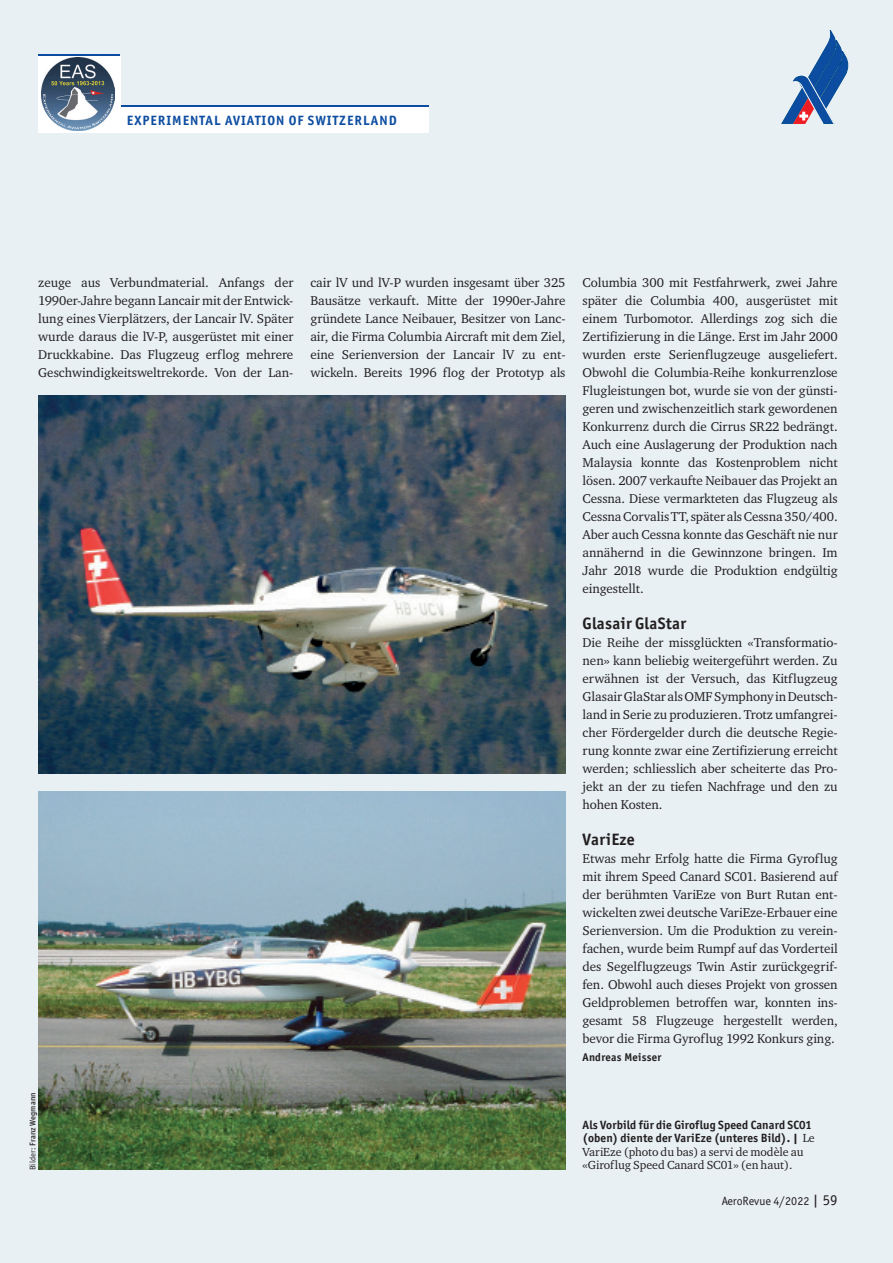
<style>
.page{position:relative;width:893px;height:1263px;background:#e8f0f4}
.page>*{position:absolute;margin:0;border:0;box-sizing:border-box;transform-origin:0 0}
.Untertitel_11_12_bo{font:700 16.5px "Officina San ITC";letter-spacing:.02em;color:#231f20}
.t1{font:700 13.5px "Officina San ITC";letter-spacing:.075em;color:#0d4da1}
.Body_oE{font:13.2px/18px "Charter ITC";letter-spacing:-.005em;color:#231f20;text-align:justify}
.Legende_8_9_bold{font:700 12px/13.5px "Officina San ITC";letter-spacing:.01em;color:#231f20}
.Legende_8_9_bold-2{font:12px "Charter ITC";letter-spacing:-.005em;color:#231f20}
.t2{font:12px "Officina San ITC";letter-spacing:.01em;color:#231f20}
.Body_oE-2{font:700 11.25px "Officina San ITC";letter-spacing:.02em;color:#231f20}
.t3{font:500 8.25px "Officina San ITC";letter-spacing:.01em;color:#231f20}
.s1{font-weight:400}
.s2{font-family:"Charter ITC";font-weight:400}
.s3{font-size:15px}
</style>
<div class="page">
<svg style="left:782px;top:30px;width:67px;height:94px"></svg>
<div style="left:38px;top:54px;width:82px;height:40px;background:#0d4da1"></div>
<div style="left:119px;top:105px;width:310px;height:15px;background:#0d4da1"></div>
<div style="left:38px;top:56px;width:82px;height:76px;background:#fff"></div>
<img style="left:41px;top:58px;width:73px;height:73px">
<div style="left:118px;top:107px;width:311px;height:25px;background:#fff"></div>
<img style="left:38px;top:791px;width:528px;height:378px">
<img style="left:38px;top:395px;width:528px;height:378px">
<p class="t1" style="left:127px;top:112px;width:271px">EXPERIMENTAL AVIATION OF SWITZERLAND</p>
<p class="Body_oE" style="left:38px;top:273px;width:257px">zeuge aus Verbundmaterial. Anfangs der 1990er-Jahre begann Lancair mit der Entwick&shy;lung eines Vierplätzers, der Lancair lV. Später wurde daraus die lV-P, ausgerüstet mit einer Druckkabine. Das Flugzeug erflog mehrere Geschwindigkeitsweltrekorde. Von der Lan-</p>
<p class="Body_oE" style="left:310px;top:273px;width:257px">cair lV und lV-P wurden insgesamt über 325<br>Bausätze verkauft. Mitte der 1990er-Jahre gründete Lance Neibauer, Besitzer von Lanc&shy;air, die Firma Columbia Aircraft mit dem Ziel, eine Serienversion der Lancair lV zu ent&shy;wickeln. Bereits 1996 flog der Prototyp als</p>
<p class="Body_oE" style="left:583px;top:273px;width:257px">Columbia 300 mit Festfahrwerk, zwei Jahre später die Columbia 400, ausgerüstet mit einem Turbomotor. Allerdings zog sich die Zertifizierung in die Länge. Erst im Jahr 2000 wurden erste Serienflugzeuge ausgeliefert.<br>Obwohl die Columbia-Reihe konkurrenzlose Flugleistungen bot, wurde sie von der günsti&shy;geren und zwischenzeitlich stark gewordenen Konkurrenz durch die Cirrus SR22 bedrängt.<br>Auch eine Auslagerung der Produktion nach Malaysia konnte das Kostenproblem nicht lösen. 2007 verkaufte Neibauer das Projekt an Cessna. Diese vermarkteten das Flugzeug als Cessna Corvalis TT, später als Cessna 350/400.<br>Aber auch Cessna konnte das Geschäft nie nur annähernd in die Gewinnzone bringen. Im Jahr 2018 wurde die Produktion endgültig eingestellt.</p>
<p class="Untertitel_11_12_bo" style="left:583px;top:613px;width:105px">Glasair GlaStar</p>
<p class="Body_oE" style="left:583px;top:633px;width:257px">Die Reihe der missglückten «Transformatio&shy;nen» kann beliebig weitergeführt werden. Zu erwähnen ist der Versuch, das Kitflugzeug Glasair GlaStar als OMF Symphony in Deutsch&shy;land in Serie zu produzieren. Trotz umfangrei&shy;cher Fördergelder durch die deutsche Regie&shy;rung konnte zwar eine Zertifizierung erreicht werden; schliesslich aber scheiterte das Pro&shy;jekt an der zu tiefen Nachfrage und den zu hohen Kosten.</p>
<p class="Untertitel_11_12_bo" style="left:583px;top:829px;width:54px">VariEze</p>
<p class="Body_oE" style="left:583px;top:849px;width:257px">Etwas mehr Erfolg hatte die Firma Gyroflug mit ihrem Speed Canard SC01. Basierend auf der berühmten VariEze von Burt Rutan ent&shy;wickelten zwei deutsche VariEze-Erbauer eine Serienversion. Um die Produktion zu verein&shy;fachen, wurde beim Rumpf auf das Vorderteil des Segelflugzeugs Twin Astir zurückgegrif&shy;fen. Obwohl auch dieses Projekt von grossen Geldproblemen betroffen war, konnten ins&shy;gesamt 58 Flugzeuge hergestellt werden, bevor die Firma Gyroflug 1992 Konkurs ging.</p>
<p class="Body_oE-2" style="left:583px;top:1050px;width:80px">Andreas Meisser</p>
<p class="t3" style="left:28px;top:1170px;width:79px;rotate:-90deg"><span class="s1">Bilder:</span> Franz Wegmann</p>
<p class="Legende_8_9_bold" style="left:583px;top:1118px;width:234px">Als Vorbild für die Giroflug Speed Canard SC01 (oben) diente der VariEze (unteres Bild). | <span class="s2">Le<br>VariEze (photo du bas) a servi de modèle au</span></p>
<p class="Legende_8_9_bold-2" style="left:583px;top:1158px;width:211px">«Giroflug Speed Canard SC01» (en haut).</p>
<p class="t2" style="left:722px;top:1194px;width:118px">AeroRevue 4/2022 <span class="s3">| 59</span></p>
</div>
